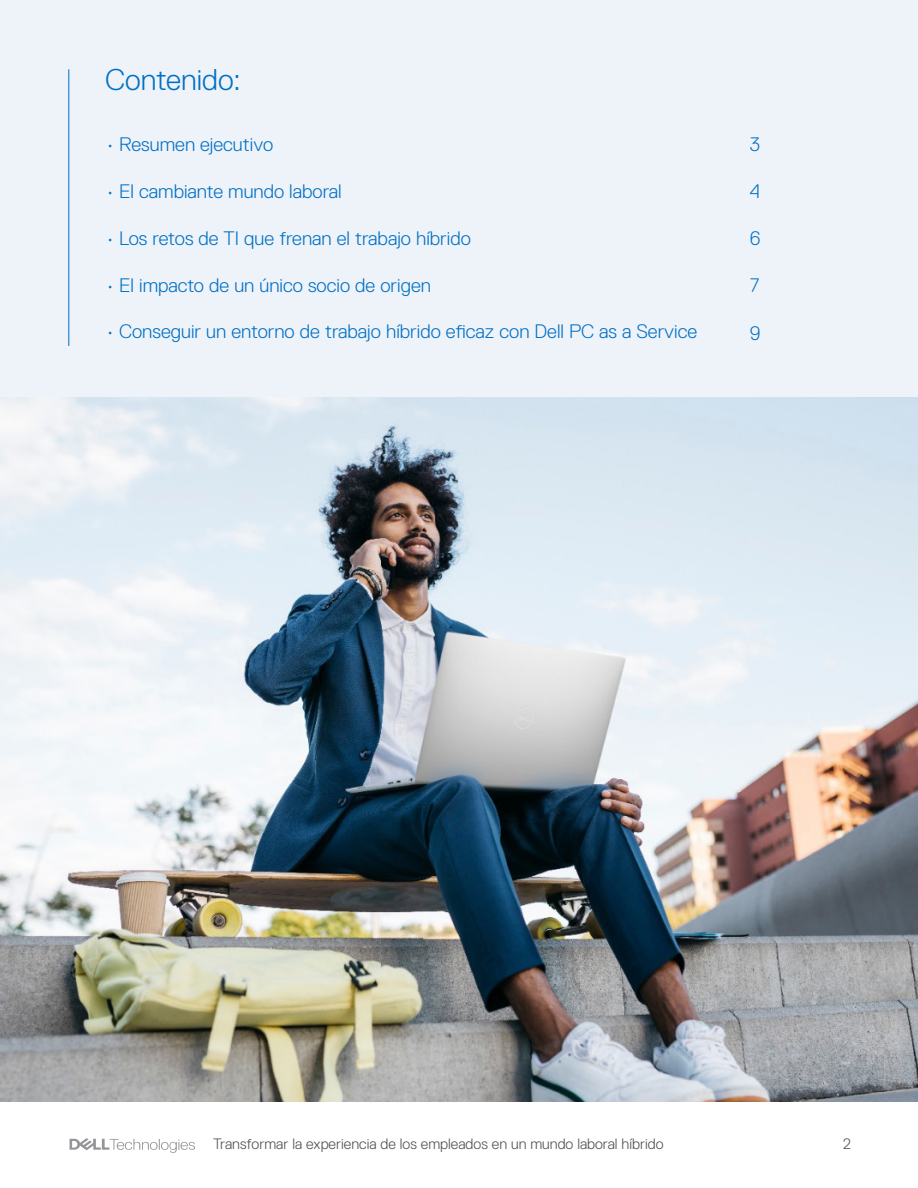
<style>
.page{position:relative;width:918px;height:1188px;background:#fff}
.page>*{position:absolute;margin:0;border:0;box-sizing:border-box;transform-origin:0 0}
.t1{font:300 30px "Dell Replica";color:#0070c4}
.t2{font:300 19.5px "Dell Replica";color:#0070c4}
.t3{font:300 15px "Dell Replica";color:#4d4d4f}
</style>
<div class="page">
<svg style="left:70px;top:1138px;width:125px;height:15px"></svg>
<div style="left:0;top:0;width:918px;height:521px;background:#eef2f9"></div>
<hr style="left:68px;top:69px;width:1px;height:277px;background:#0070c4">
<img style="left:0;top:397px;width:918px;height:705px">
<p class="t1" style="left:105px;top:63px;width:137px">Contenido:</p>
<p class="t2" style="left:107px;top:134px;width:168px">• Resumen ejecutivo</p>
<p class="t2" style="left:107px;top:181px;width:237px">• El cambiante mundo laboral</p>
<p class="t2" style="left:107px;top:227px;width:366px">• Los retos de TI que frenan el trabajo híbrido</p>
<p class="t2" style="left:107px;top:274px;width:326px">• El impacto de un único socio de origen</p>
<p class="t2" style="left:107px;top:321px;width:592px">• Conseguir un entorno de trabajo híbrido eficaz con Dell PC as a Service</p>
<p class="t2" style="left:750px;top:134px;width:12px">3</p>
<p class="t2" style="left:750px;top:180px;width:12px">4</p>
<p class="t2" style="left:750px;top:227px;width:12px">6</p>
<p class="t2" style="left:750px;top:275px;width:11px">7</p>
<p class="t2" style="left:750px;top:322px;width:12px">9</p>
<p class="t3" style="left:213px;top:1135px;width:452px">Transformar la experiencia de los empleados en un mundo laboral híbrido</p>
<p class="t3" style="left:843px;top:1135px;width:9px">2</p>
</div>
